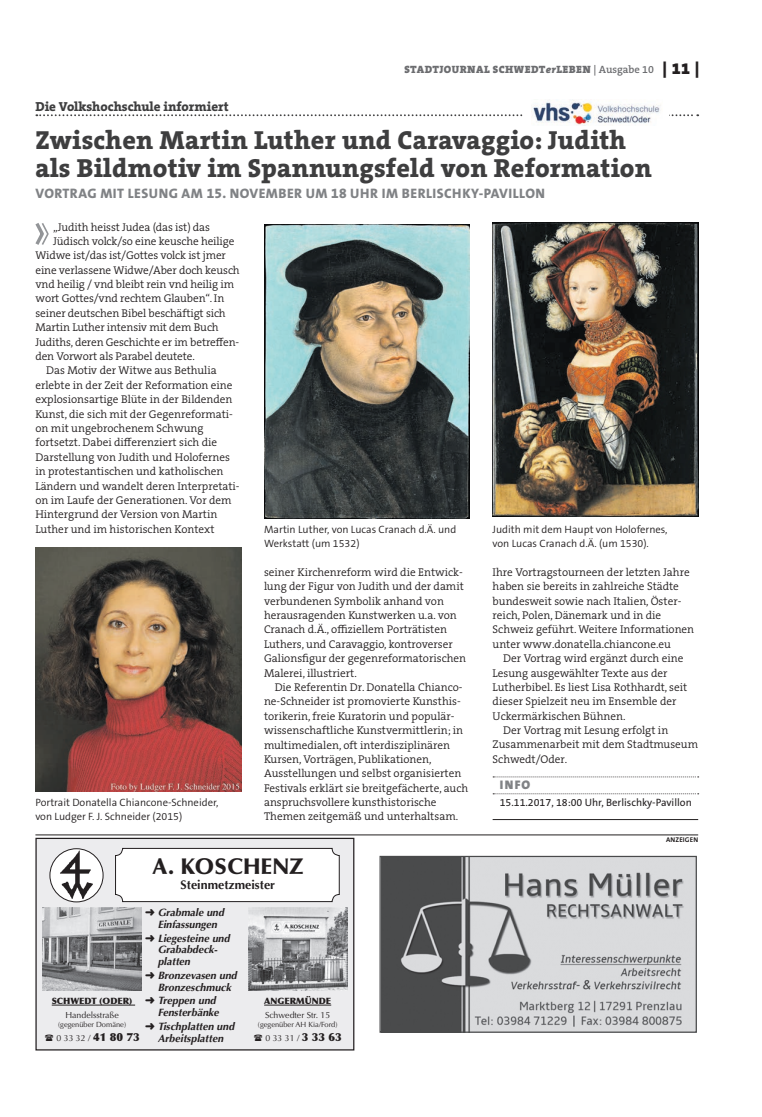
<style>
.page{position:relative;width:762px;height:1117px;background:#fff}
.page>*{position:absolute;margin:0;border:0;box-sizing:border-box;transform-origin:0 0}
.t1{font:800 26.25px/27.5px "The Serif B W8";letter-spacing:.01em;color:#3e3e3f}
.t2{font:900 22.5px "Optima";color:#231f20}
.t3{font:800 13.75px "The Sans B W8";letter-spacing:.035em;color:#808285}
.t4{font:800 13.12px "The Serif B W8";color:#3e3e3f}
.t5{font:700 12.5px "Optima";color:#231f20}
.t6{font:900 12.5px "The Sans B W9";color:#808285}
.t7{font:300 11.25px/14.4px "The Serif B W4";color:#231f20}
.t8{font:300 10.62px/14.4px "The Sans B W4";color:#231f20}
.t9{font:italic 700 10.62px/11.9px "Optima";color:#231f20;text-align:center}
.t10{font:900 10.62px "The Serif B W9";letter-spacing:.045em;color:#6c6d70}
.t11{font:10.62px "The Sans B W5 Plain";color:#231f20}
.t12{font:8.75px "Optima";color:#231f20}
.t13{font:900 8.75px "Optima";color:#231f20}
.t14{font:7.5px "Optima";color:#231f20}
.t15{font:700 6.88px "The Sans B W7";letter-spacing:.025em;color:#231f20}
.s1{font-style:italic}
.s2{font-family:"The Serif B W6";font-weight:600}
.s3{font-size:16.25px;color:#231f20}
.s4{font-weight:900;font-size:11.25px}
</style>
<div class="page">
<svg style="left:36px;top:114px;width:662px;height:2px"></svg>
<div style="left:523px;top:99px;width:145px;height:27px;background:#fff"></div>
<img style="left:531px;top:99px;width:130px;height:27px">
<svg style="left:493px;top:776px;width:206px;height:1px"></svg>
<svg style="left:493px;top:793px;width:206px;height:1px"></svg>
<hr style="left:493px;top:818px;width:205px;height:1px;background:#231f20">
<svg style="left:35px;top:223px;width:14px;height:22px"></svg>
<img style="left:493px;top:223px;width:205px;height:293px">
<img style="left:264px;top:224px;width:205px;height:294px">
<img style="left:35px;top:547px;width:206px;height:244px">
<hr style="left:35px;top:834px;width:663px;height:1px;background:#231f20">
<img style="left:381px;top:857px;width:314px;height:138px">
<img style="left:381px;top:995px;width:314px;height:35px">
<div style="left:379px;top:855px;width:318px;height:177px;border:1px solid #494a4b"></div>
<div style="left:36px;top:838px;width:318px;height:211px;background:#ececee"></div>
<div style="left:35px;top:837px;width:319px;height:213px;border:1px solid #231f20"></div>
<div style="left:50px;top:848px;width:53px;height:53px;background:#fff;border-radius:50%"></div>
<img style="left:59px;top:850px;width:34px;height:48px">
<div style="left:50px;top:848px;width:53px;height:54px;border:1px solid #231f20;border-radius:50%"></div>
<div style="left:116px;top:848px;width:223px;height:53px;background:#fff;border-radius:7px"></div>
<div style="left:115px;top:847px;width:224px;height:54px;border:1px solid #231f20;border-radius:7px"></div>
<hr style="left:264px;top:1004px;width:67px;height:1px;background:#231f20">
<hr style="left:52px;top:1004px;width:83px;height:1px;background:#231f20">
<img style="left:248px;top:907px;width:99px;height:83px">
<img style="left:43px;top:907px;width:99px;height:83px">
<p class="t10" style="left:404px;top:63px;width:296px">STADTJOURNAL SCHWEDT<span class="s1">er</span>LEBEN <span class="s2">| Ausgabe 10</span> <span class="s3">| 11 |</span></p>
<p class="t4" style="left:35px;top:97px;width:195px">Die Volkshochschule informiert</p>
<h1 class="t1" style="left:35px;top:126px;width:618px">Zwischen Martin Luther und Caravaggio: Judith als Bildmotiv im Spannungsfeld von Reformation</h1>
<p class="t3" style="left:36px;top:185px;width:511px">VORTRAG MIT LESUNG AM 15. NOVEMBER UM 18 UHR IM BERLISCHKY-PAVILLON</p>
<p class="t7" style="left:53px;top:219px;width:158px">„Judith heisst Judea (das ist) das</p>
<p class="t7" style="left:53px;top:234px;width:183px">Jüdisch volck/so eine keusche heilige</p>
<p class="t7" style="left:35px;top:248px;width:192px">Widwe ist/das ist/Gottes volck ist jmer</p>
<p class="t7" style="left:35px;top:263px;width:206px">eine verlassene Widwe/Aber doch keusch</p>
<p class="t7" style="left:35px;top:277px;width:200px">vnd heilig / vnd bleibt rein vnd heilig im</p>
<p class="t7" style="left:35px;top:291px;width:190px">wort Gottes/vnd rechtem Glauben“. In</p>
<p class="t7" style="left:35px;top:306px;width:192px">seiner deutschen Bibel beschäftigt sich</p>
<p class="t7" style="left:35px;top:320px;width:185px">Martin Luther intensiv mit dem Buch</p>
<p class="t7" style="left:35px;top:334px;width:205px">Judiths, deren Geschichte er im betreffen-</p>
<p class="t7" style="left:35px;top:349px;width:161px">den Vorwort als Parabel deutete.</p>
<p class="t7" style="left:46px;top:363px;width:172px">Das Motiv der Witwe aus Bethulia</p>
<p class="t7" style="left:35px;top:378px;width:199px">erlebte in der Zeit der Reformation eine</p>
<p class="t7" style="left:35px;top:392px;width:199px">explosionsartige Blüte in der Bildenden</p>
<p class="t7" style="left:35px;top:406px;width:199px">Kunst, die sich mit der Gegenreformati-</p>
<p class="t7" style="left:35px;top:421px;width:170px">on mit ungebrochenem Schwung</p>
<p class="t7" style="left:35px;top:435px;width:183px">fortsetzt. Dabei differenziert sich die</p>
<p class="t7" style="left:35px;top:449px;width:196px">Darstellung von Judith und Holofernes</p>
<p class="t7" style="left:35px;top:464px;width:190px">in protestantischen und katholischen</p>
<p class="t7" style="left:35px;top:478px;width:206px">Ländern und wandelt deren Interpretati-</p>
<p class="t7" style="left:35px;top:493px;width:198px">on im Laufe der Generationen. Vor dem</p>
<p class="t7" style="left:35px;top:507px;width:183px">Hintergrund der Version von Martin</p>
<p class="t7" style="left:35px;top:521px;width:181px">Luther und im historischen Kontext</p>
<p class="t7" style="left:264px;top:564px;width:204px">seiner Kirchenreform wird die Entwick&shy;lung der Figur von Judith und der damit verbundenen Symbolik anhand von herausragenden Kunstwerken u.a. von Cranach d.Ä., offiziellem Porträtisten Luthers, und Caravaggio, kontroverser Galionsfigur der gegenreformatorischen Malerei, illustriert.</p>
<p class="t7" style="left:264px;top:679px;width:206px;text-indent:11px">Die Referentin Dr. Donatella Chianco&shy;ne-Schneider ist promovierte Kunsthis&shy;torikerin, freie Kuratorin und populär&shy;wissenschaftliche Kunstvermittlerin; in multimedialen, oft interdisziplinären Kursen, Vorträgen, Publikationen, Ausstellungen und selbst organisierten Festivals erklärt sie breitgefächerte, auch anspruchsvollere kunsthistorische Themen zeitgemäß und unterhaltsam.</p>
<p class="t8" style="left:264px;top:522px;width:194px">Martin Luther, von Lucas Cranach d.Ä. und<br>Werkstatt (um 1532)</p>
<p class="t8" style="left:493px;top:522px;width:176px">Judith mit dem Haupt von Holofernes, von Lucas Cranach d.Ä. (um 1530).</p>
<p class="t7" style="left:493px;top:564px;width:203px">Ihre Vortragstourneen der letzten Jahre haben sie bereits in zahlreiche Städte bundesweit sowie nach Italien, Öster&shy;reich, Polen, Dänemark und in die Schweiz geführt. Weitere Informationen unter www.donatella.chiancone.eu</p>
<p class="t7" style="left:503px;top:651px;width:182px">Der Vortrag wird ergänzt durch eine</p>
<p class="t7" style="left:493px;top:665px;width:176px">Lesung ausgewählter Texte aus der</p>
<p class="t7" style="left:493px;top:679px;width:196px">Lutherbibel. Es liest Lisa Rothhardt, seit</p>
<p class="t7" style="left:493px;top:694px;width:185px">dieser Spielzeit neu im Ensemble der</p>
<p class="t7" style="left:493px;top:708px;width:134px">Uckermärkischen Bühnen.</p>
<p class="t7" style="left:503px;top:723px;width:166px">Der Vortrag mit Lesung erfolgt in</p>
<p class="t7" style="left:493px;top:737px;width:207px">Zusammenarbeit mit dem Stadtmuseum</p>
<p class="t7" style="left:493px;top:751px;width:76px">Schwedt/Oder.</p>
<p class="t6" style="left:500px;top:776px;width:32px">INFO</p>
<p class="t11" style="left:500px;top:795px;width:194px">15.11.2017, 18:00 Uhr, Berlischky-Pavillon</p>
<p class="t8" style="left:35px;top:795px;width:184px">Portrait Donatella Chiancone-Schneider, von Ludger F. J. Schneider (2015)</p>
<h2 class="t2" style="left:152px;top:852px;width:152px">A. KOSCHENZ</h2>
<p class="t5" style="left:181px;top:877px;width:96px">Steinmetzmeister</p>
<p class="t9" style="left:145px;top:906px;width:80px">➜ Grabmale und<br>Einfassungen</p>
<p class="t9" style="left:158px;top:931px;width:74px;text-align:left;text-indent:-12px">➜ Liegesteine und<br>Grababdeck&shy;platten</p>
<p class="t9" style="left:158px;top:969px;width:81px;text-align:left;text-indent:-12px">➜ Bronzevasen und<br>Bronzeschmuck</p>
<p class="t9" style="left:145px;top:994px;width:75px;text-align:right">➜ Treppen und<br>Fensterbänke</p>
<p class="t9" style="left:145px;top:1020px;width:91px">➜ Tischplatten und<br>Arbeitsplatten</p>
<p class="t13" style="left:264px;top:995px;width:69px">ANGERMÜNDE</p>
<p class="t12" style="left:265px;top:1009px;width:67px">Schwedter Str. 15</p>
<p class="t14" style="left:258px;top:1020px;width:81px">(gegenüber AH Kia/Ford)</p>
<p class="t12" style="left:265px;top:1032px;width:78px">0 33 31 / <span class="s4">3 33 63</span></p>
<p class="t13" style="left:52px;top:995px;width:82px">SCHWEDT (ODER)</p>
<p class="t12" style="left:65px;top:1009px;width:55px">Handelsstraße</p>
<p class="t14" style="left:58px;top:1020px;width:69px">(gegenüber Domäne)</p>
<p class="t12" style="left:56px;top:1032px;width:85px">0 33 32 / <span class="s4">41 80 73</span></p>
<p class="t15" style="left:666px;top:835px;width:34px">ANZEIGEN</p>
</div>
